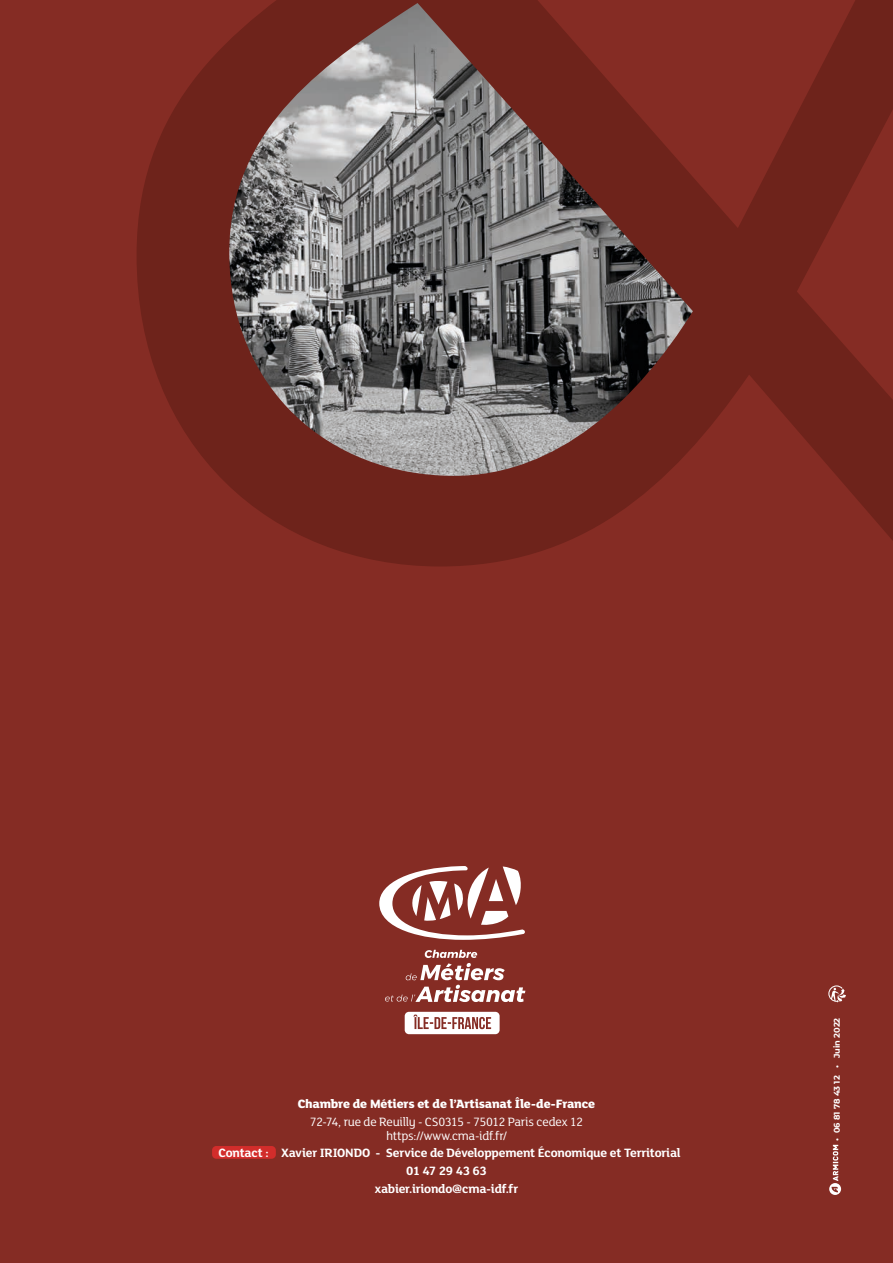
<style>
.page{position:relative;width:893px;height:1263px;background:#852c24}
.page>*{position:absolute;margin:0;border:0;box-sizing:border-box;transform-origin:0 0}
.t1{font:700 13.2px/17.7px "FS Lola";letter-spacing:-.015em;color:#fff;text-align:center}
.t2{font:13.2px/13.5px "FS Lola";letter-spacing:-.02em;color:#fff;text-align:center}
.t3{font:800 13.2px "FS Lola";letter-spacing:-.02em;color:#fff}
.t4{font:700 8.25px "Montserrat";color:#fff}
</style>
<div class="page">
<div style="left:212px;top:1146px;width:64px;height:13px;background:#d22d2b;border-radius:4px"></div>
<svg style="left:405px;top:1012px;width:95px;height:22px;background:#e3cfcd"></svg>
<svg style="left:385px;top:950px;width:140px;height:52px"></svg>
<svg style="left:379px;top:866px;width:146px;height:74px"></svg>
<svg style="left:829px;top:1145px;width:12px;height:50px"></svg>
<svg style="left:828px;top:985px;width:18px;height:17px"></svg>
<svg style="left:137px;top:0;width:756px;height:566px"></svg>
<p class="t3" style="left:298px;top:1096px;width:299px">Chambre de Métiers et de l’Artisanat Île-de-France</p>
<p class="t2" style="left:310px;top:1115px;width:275px">72-74, rue de Reuilly - CS0315 - 75012 Paris cedex 12 https://www.cma-idf.fr/</p>
<p class="t1" style="left:218px;top:1145px;width:464px">Contact : Xavier IRIONDO - Service de Développement Économique et Territorial<br>01 47 29 43 63<br>xabier.iriondo@cma-idf.fr</p>
<p class="t4" style="left:831px;top:1141px;width:125px;rotate:-90deg">• 06 81 78 43 12 • Juin 2022</p>
</div>
